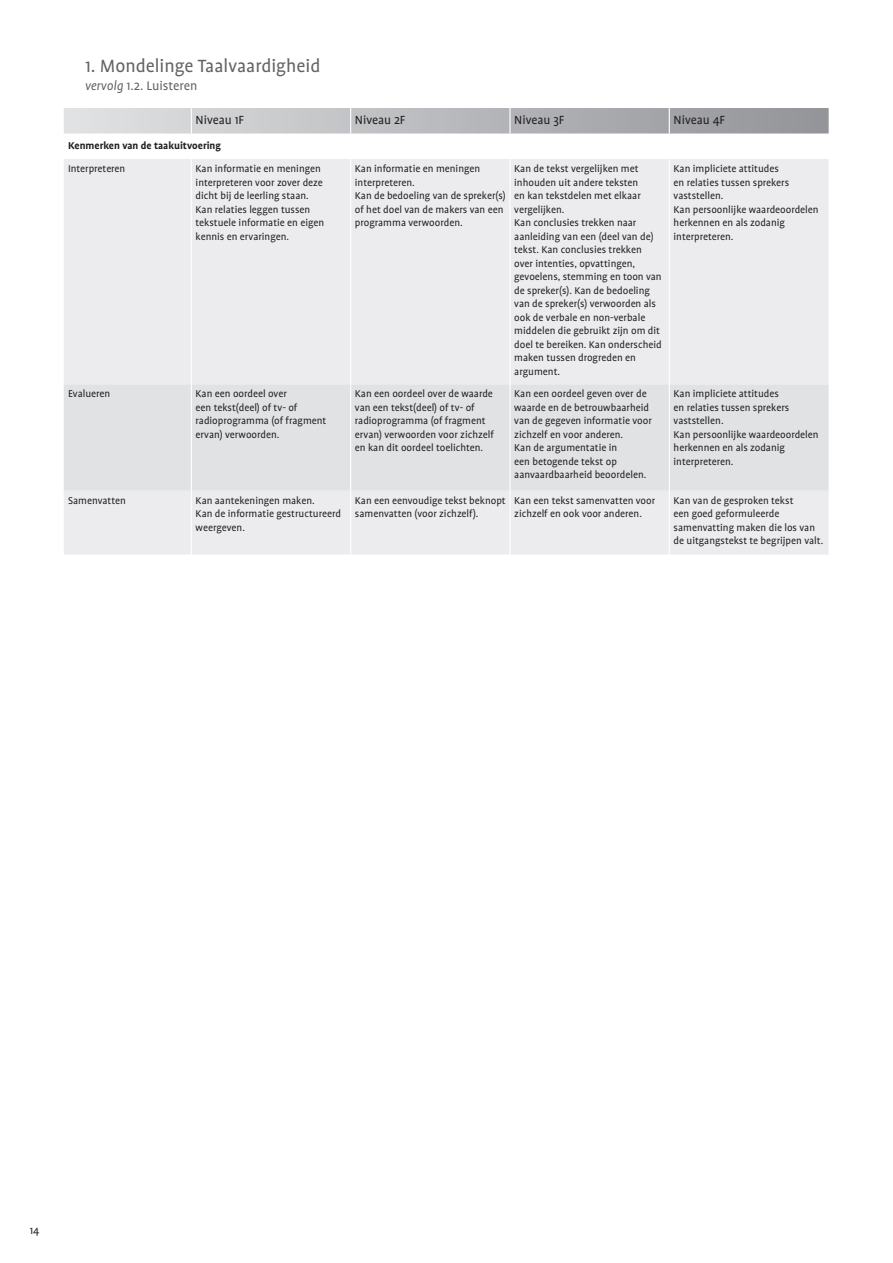
<style>
.page{position:relative;width:893px;height:1263px;background:#fff}
.page>*{position:absolute;margin:0;border:0;box-sizing:border-box;transform-origin:0 0}
.t1{font:20.25px "Profile";color:#636366}
.t2{font:14.25px "Profile";color:#636366}
.t3{font:13.5px "Profile";color:#231f20}
.t4{font:12px "Profile";color:#231f20}
.t5{font:11.25px/13.5px "Profile";color:#231f20}
.t6{font:700 11.25px "Profile";color:#231f20}
.s1{font-style:italic}
</style>
<div class="page">
<div style="left:64px;top:159px;width:765px;height:395px;background:#ececee"></div>
<div style="left:64px;top:384px;width:765px;height:107px;background:#e1e2e4"></div>
<hr style="left:191px;top:159px;width:1px;height:225px;background:#fff">
<hr style="left:350px;top:159px;width:1px;height:225px;background:#fff">
<hr style="left:509px;top:159px;width:2px;height:225px;background:#fff">
<hr style="left:669px;top:159px;width:1px;height:225px;background:#fff">
<hr style="left:191px;top:384px;width:1px;height:107px;background:#fff">
<hr style="left:350px;top:384px;width:1px;height:107px;background:#fff">
<hr style="left:509px;top:384px;width:2px;height:107px;background:#fff">
<hr style="left:669px;top:384px;width:1px;height:107px;background:#fff">
<hr style="left:191px;top:491px;width:1px;height:63px;background:#fff">
<hr style="left:350px;top:491px;width:1px;height:63px;background:#fff">
<hr style="left:509px;top:491px;width:2px;height:63px;background:#fff">
<hr style="left:669px;top:491px;width:1px;height:63px;background:#fff">
<svg style="left:64px;top:108px;width:765px;height:26px;background:#babcbe"></svg>
<h1 class="t1" style="left:85px;top:55px;width:237px">1. Mondelinge Taalvaardigheid</h1>
<p class="t2" style="left:85px;top:78px;width:114px"><span class="s1">vervolg</span> 1.2. Luisteren</p>
<p class="t3" style="left:196px;top:113px;width:50px">Niveau 1F</p>
<p class="t3" style="left:355px;top:113px;width:52px">Niveau 2F</p>
<p class="t3" style="left:514px;top:113px;width:52px">Niveau 3F</p>
<p class="t3" style="left:674px;top:113px;width:53px">Niveau 4F</p>
<p class="t6" style="left:68px;top:139px;width:155px">Kenmerken van de taakuitvoering</p>
<p class="t5" style="left:68px;top:162px;width:59px">Interpreteren</p>
<p class="t5" style="left:196px;top:162px;width:130px">Kan informatie en meningen interpreteren voor zover deze dicht bij de leerling staan.<br>Kan relaties leggen tussen tekstuele informatie en eigen kennis en ervaringen.</p>
<p class="t5" style="left:355px;top:162px;width:152px">Kan informatie en meningen interpreteren.<br>Kan de bedoeling van de spreker(s) of het doel van de makers van een programma verwoorden.</p>
<p class="t5" style="left:514px;top:162px;width:149px">Kan de tekst vergelijken met inhouden uit andere teksten<br>en kan tekstdelen met elkaar vergelijken.<br>Kan conclusies trekken naar aanleiding van een (deel van de) tekst. Kan conclusies trekken over intenties, opvattingen, gevoelens, stemming en toon van de spreker(s). Kan de bedoeling van de spreker(s) verwoorden als ook de verbale en non-verbale middelen die gebruikt zijn om dit doel te bereiken. Kan onderscheid maken tussen drogreden en argument.</p>
<p class="t5" style="left:674px;top:162px;width:147px">Kan impliciete attitudes<br>en relaties tussen sprekers vaststellen.<br>Kan persoonlijke waardeoordelen herkennen en als zodanig interpreteren.</p>
<p class="t5" style="left:68px;top:387px;width:44px">Evalueren</p>
<p class="t5" style="left:196px;top:387px;width:132px">Kan een oordeel over<br>een tekst(deel) of tv- of radioprogramma (of fragment ervan) verwoorden.</p>
<p class="t5" style="left:355px;top:387px;width:140px">Kan een oordeel over de waarde van een tekst(deel) of tv- of radioprogramma (of fragment ervan) verwoorden voor zichzelf en kan dit oordeel toelichten.</p>
<p class="t5" style="left:514px;top:387px;width:139px">Kan een oordeel geven over de waarde en de betrouwbaarheid van de gegeven informatie voor zichzelf en voor anderen.<br>Kan de argumentatie in<br>een betogende tekst op aanvaardbaarheid beoordelen.</p>
<p class="t5" style="left:674px;top:387px;width:147px">Kan impliciete attitudes<br>en relaties tussen sprekers vaststellen.<br>Kan persoonlijke waardeoordelen herkennen en als zodanig interpreteren.</p>
<p class="t5" style="left:68px;top:494px;width:59px">Samenvatten</p>
<p class="t5" style="left:196px;top:494px;width:147px">Kan aantekeningen maken.<br>Kan de informatie gestructureerd weergeven.</p>
<p class="t5" style="left:355px;top:494px;width:152px">Kan een eenvoudige tekst beknopt samenvatten (voor zichzelf).</p>
<p class="t5" style="left:514px;top:494px;width:142px">Kan een tekst samenvatten voor zichzelf en ook voor anderen.</p>
<p class="t5" style="left:674px;top:494px;width:151px">Kan van de gesproken tekst<br>een goed geformuleerde samenvatting maken die los van de uitgangstekst te begrijpen valt.</p>
<p class="t4" style="left:30px;top:1224px;width:11px">14</p>
</div>
